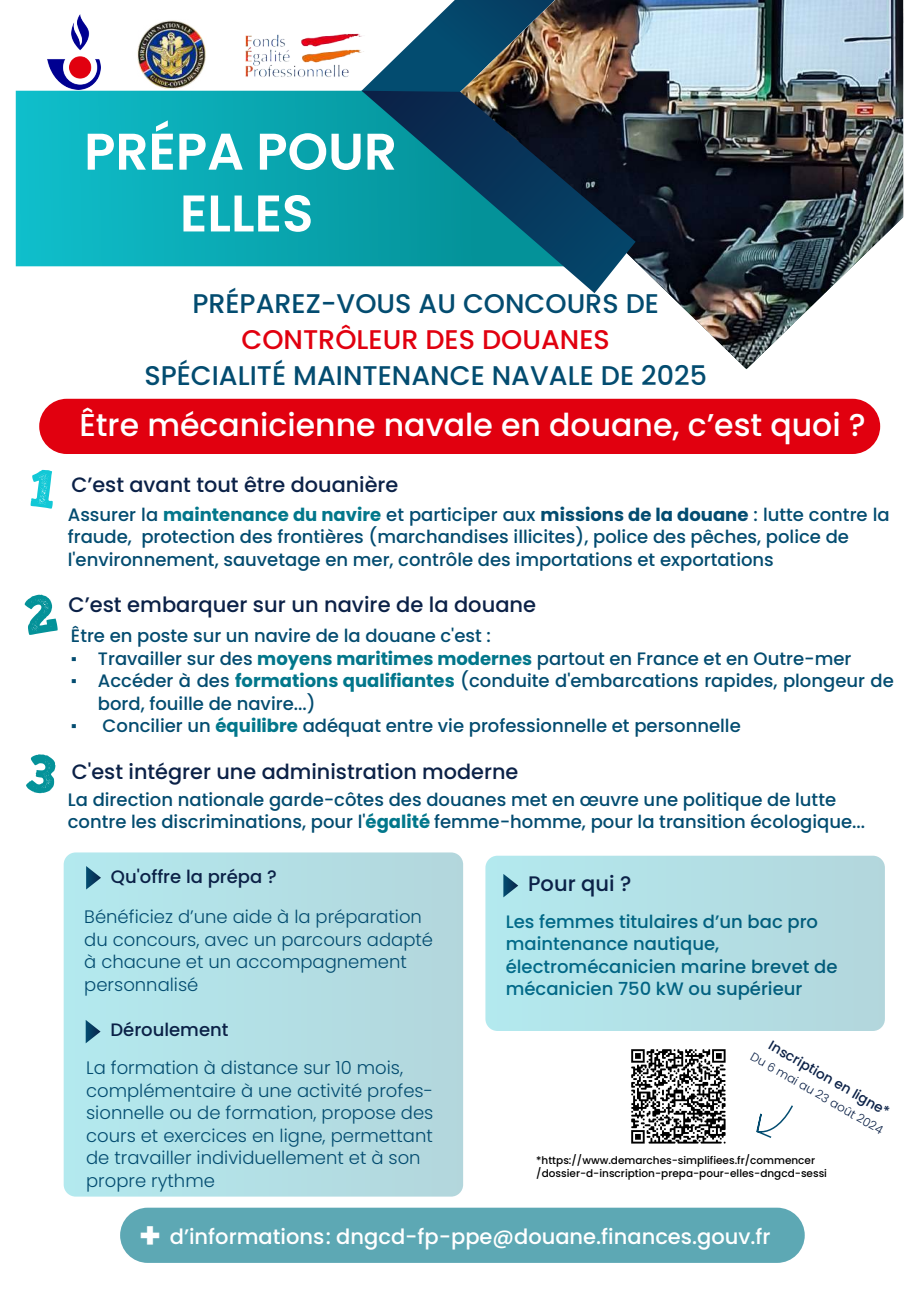
<style>
.page{position:relative;width:919px;height:1289px;background:#fff}
.page>*{position:absolute;margin:0;border:0;box-sizing:border-box;transform-origin:0 0}
.t1{font:600 51.45px/61.8px "Poppins";color:#fff;text-align:center}
.t2{font:500 31.5px "Poppins";color:#fff}
.t3{font:500 27px "Poppins";color:#034c70}
.t4{font:500 27px "Poppins";color:#e1000f}
.t5{font:500 21px "Poppins";color:#fff}
.t6{font:500 21px "Poppins";color:#0b2147}
.t7{font:500 20.85px "Poppins";color:#0b2147}
.t8{font:500 18px/22.5px "Poppins";color:#034c70}
.t9{font:300 18px/22.5px "Poppins";color:#034c70}
.t10{font:500 18px "Poppins";color:#0b2147}
.t11{font:500 13.65px "Poppins";color:#0b2147}
.t12{font:300 11.85px "Poppins";color:#0b2147}
.t13{font:500 10.5px/12.6px "Poppins";color:#000}
.s1{font-weight:700;color:#02778b}
.s2{font-weight:700}
.s3{font-family:"Times New Roman";font-weight:400}
.s4{font-weight:700;font-size:36px}
</style>
<div class="page">
<div style="left:120px;top:1207px;width:684px;height:55px;background:#5da8b4;border-radius:28px"></div>
<svg style="left:360px;top:0;width:100px;height:91px"></svg>
<svg style="left:16px;top:91px;width:345px;height:175px;background:#0baeb9"></svg>
<img style="left:460px;top:0;width:443px;height:369px">
<svg style="left:361px;top:91px;width:274px;height:202px;background:#2a6878"></svg>
<img style="left:631px;top:1049px;width:95px;height:95px">
<img style="left:47px;top:14px;width:54px;height:75px">
<img style="left:137px;top:20px;width:69px;height:69px">
<img style="left:245px;top:23px;width:120px;height:63px">
<div style="left:39px;top:399px;width:841px;height:55px;background:#e1000f;border-radius:28px"></div>
<svg style="left:755px;top:1030px;width:38px;height:108px"></svg>
<div style="left:485px;top:855px;width:399px;height:175px;background:#b3e0e5;border-radius:12px"></div>
<svg style="left:503px;top:874px;width:15px;height:23px"></svg>
<div style="left:64px;top:852px;width:399px;height:344px;background:#b3e0e5;border-radius:12px"></div>
<svg style="left:86px;top:866px;width:15px;height:23px"></svg>
<svg style="left:86px;top:1020px;width:15px;height:23px"></svg>
<h1 class="t1" style="left:84px;top:121px;width:314px">PRÉPA POUR<br>ELLES</h1>
<h3 class="t3" style="left:192px;top:288px;width:468px">PRÉPAREZ-VOUS AU CONCOURS DE</h3>
<h3 class="t4" style="left:241px;top:324px;width:370px">CONTRÔLEUR DES DOUANES</h3>
<h3 class="t3" style="left:144px;top:360px;width:564px">SPÉCIALITÉ MAINTENANCE NAVALE DE 2025</h3>
<h2 class="t2" style="left:79px;top:407px;width:788px">Être mécanicienne navale en douane, c’est quoi ?</h2>
<p class="t7" style="left:71px;top:472px;width:328px">C’est avant tout être douanière</p>
<p class="t8" style="left:68px;top:503px;width:823px">Assurer la <span class="s1">maintenance du navire</span> et participer aux <span class="s2">missions de la douane</span> : lutte contre la fraude, protection des frontières (marchandises illicites), police des pêches, police de l'environnement, sauvetage en mer, contrôle des importations et exportations</p>
<p class="t6" style="left:68px;top:592px;width:469px">C’est embarquer sur un navire de la douane</p>
<p class="t8" style="left:71px;top:624px;width:421px">Être en poste sur un navire de la douane c'est :</p>
<p class="t8" style="left:71px;top:647px;width:782px"><span class="s3">▪</span> Travailler sur des <span class="s1">moyens maritimes modernes</span> partout en France et en Outre-mer</p>
<p class="t8" style="left:98px;top:669px;width:797px;text-indent:-27px"><span class="s3">▪</span> Accéder à des <span class="s1">formations qualifiantes</span> (conduite d'embarcations rapides, plongeur de bord, fouille de navire...)</p>
<p class="t8" style="left:71px;top:714px;width:671px"><span class="s3">▪</span> Concilier un <span class="s1">équilibre</span> adéquat entre vie professionnelle et personnelle</p>
<p class="t7" style="left:72px;top:759px;width:448px">C'est intégrer une administration moderne</p>
<p class="t8" style="left:68px;top:788px;width:798px">La direction nationale garde-côtes des douanes met en œuvre une politique de lutte contre les discriminations, pour l'<span class="s1">égalité</span> femme-homme, pour la transition écologique...</p>
<p class="t10" style="left:111px;top:865px;width:167px">Qu'offre la prépa ?</p>
<p class="t9" style="left:84px;top:905px;width:350px">Bénéficiez d’une aide à la préparation du concours, avec un parcours adapté à chacune et un accompagnement personnalisé</p>
<p class="t10" style="left:110px;top:1019px;width:119px">Déroulement</p>
<p class="t9" style="left:86px;top:1056px;width:349px">La formation à distance sur 10 mois, complémentaire à une activité profes&shy;sionnelle ou de formation, propose des cours et exercices en ligne, permettant de travailler individuellement et à son propre rythme</p>
<p class="t6" style="left:528px;top:871px;width:105px">Pour qui ?</p>
<p class="t8" style="left:505px;top:910px;width:333px">Les femmes titulaires d’un bac pro maintenance nautique, électromécanicien marine brevet de mécanicien 750 kW ou supérieur</p>
<p class="t11" style="left:773px;top:1037px;width:138px;rotate:30deg">Inscription en ligne*</p>
<p class="t12" style="left:755px;top:1049px;width:152px;rotate:30deg">Du 6 mai au 23 août 2024</p>
<p class="t13" style="left:536px;top:1153px;width:292px">*https://www.demarches-simplifiees.fr/commencer /dossier-d-inscription-prepa-pour-elles-dngcd-sessi</p>
<p class="t5" style="left:139px;top:1224px;width:633px"><span class="s4">+</span> d’informations: dngcd-fp-ppe@douane.finances.gouv.fr</p>
</div>
